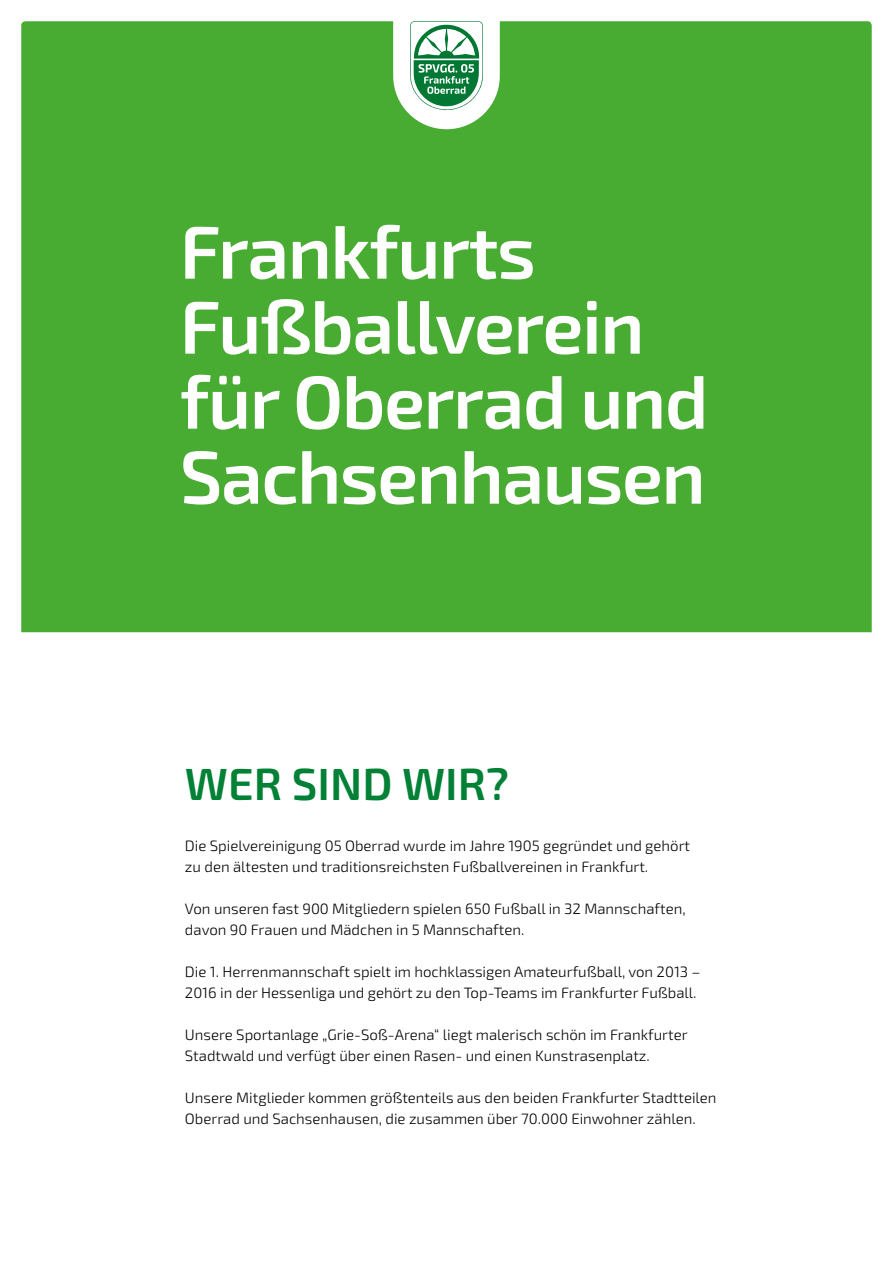
<style>
.page{position:relative;width:893px;height:1263px;background:#fff}
.page>*{position:absolute;margin:0;border:0;box-sizing:border-box;transform-origin:0 0}
.t1{font:600 75px/75px "Exo 2";letter-spacing:-.02em;color:#fff}
.t2{font:600 45px "Exo 2";color:#008136}
.t3{font:300 15px/21px "Exo 2";color:#000}
</style>
<div class="page">
<div style="left:21px;top:21px;width:851px;height:611px;background:#48ac32"></div>
<svg style="left:393px;top:21px;width:107px;height:108px"></svg>
<h1 class="t1" style="left:180px;top:216px;width:530px">Frankfurts<br>Fußballverein für Oberrad und<br>Sachsenhausen</h1>
<h2 class="t2" style="left:185px;top:757px;width:326px">WER SIND WIR?</h2>
<p class="t3" style="left:185px;top:835px;width:507px">Die Spielvereinigung 05 Oberrad wurde im Jahre 1905 gegründet und gehört zu den ältesten und traditionsreichsten Fußballvereinen in Frankfurt.</p>
<p class="t3" style="left:185px;top:898px;width:502px">Von unseren fast 900 Mitgliedern spielen 650 Fußball in 32 Mannschaften, davon 90 Frauen und Mädchen in 5 Mannschaften.</p>
<p class="t3" style="left:185px;top:961px;width:517px">Die 1. Herrenmannschaft spielt im hochklassigen Amateurfußball, von 2013 –<br>2016 in der Hessenliga und gehört zu den Top-Teams im Frankfurter Fußball.</p>
<p class="t3" style="left:185px;top:1024px;width:504px">Unsere Sportanlage „Grie-Soß-Arena“ liegt malerisch schön im Frankfurter<br>Stadtwald und verfügt über einen Rasen- und einen Kunstrasenplatz.</p>
<p class="t3" style="left:185px;top:1087px;width:533px">Unsere Mitglieder kommen größtenteils aus den beiden Frankfurter Stadtteilen<br>Oberrad und Sachsenhausen, die zusammen über 70.000 Einwohner zählen.</p>
</div>
